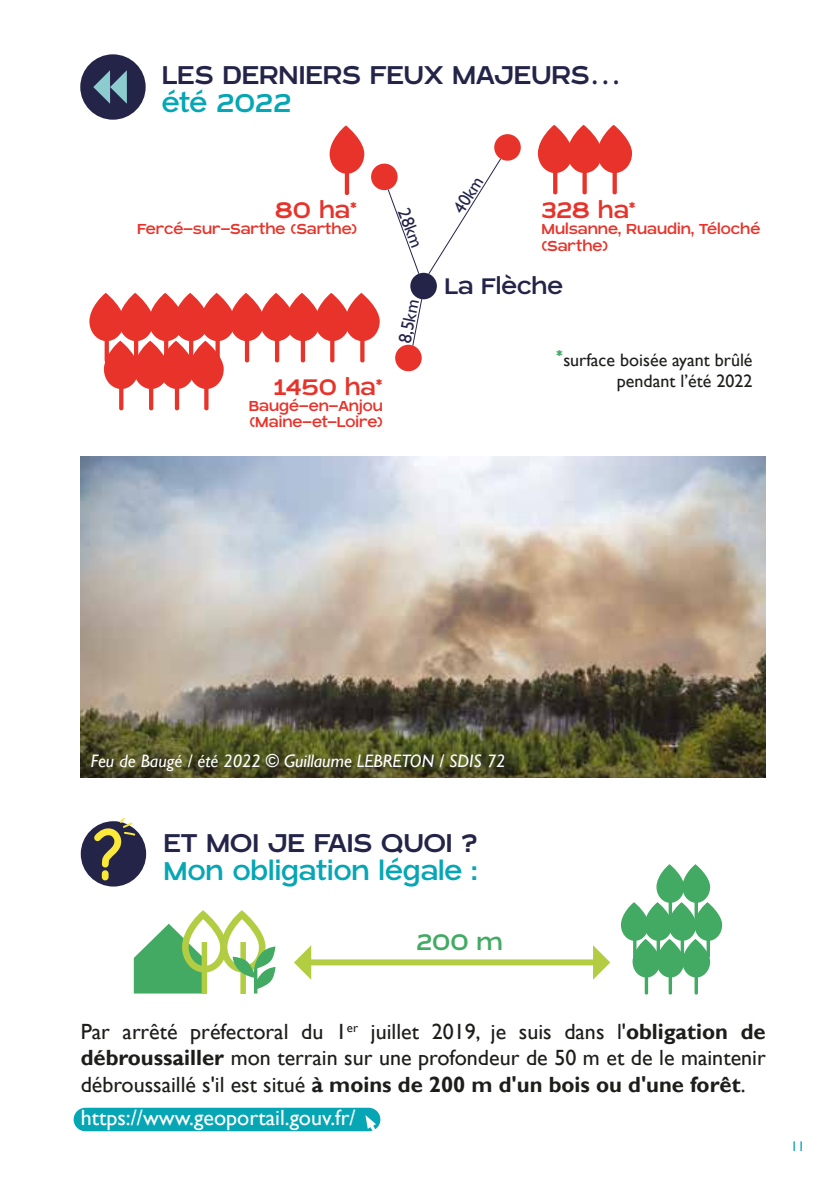
<style>
.page{position:relative;width:840px;height:1191px;background:#fff}
.page>*{position:absolute;margin:0;border:0;box-sizing:border-box;transform-origin:0 0}
.t1{font:32px/28px "Blatant";color:#242449}
.t2{font:32px "Blatant";color:#06a6b5}
.t3{font:28px "Blatant";color:#e7332a}
.t4{font:28px "Blatant";color:#242449}
.t5{font:28px "Blatant";color:#43aa64}
.t6{font:22px/26.4px "Gill Sans";color:#1d1d1b;text-align:justify}
.t7{font:22px "Gill Sans";color:#fff}
.t8{font:18px/16px "Blatant";color:#e7332a}
.t9{font:italic 18px "Gill Sans";color:#fff}
.t10{font:18px/21.6px "Gill Sans";color:#1d1d1b;text-align:right}
.t11{font:18px "Gill Sans";color:#242449}
.t12{font:14px "Gill Sans";color:#06a6b5}
.s1{font-family:"Myriad Pro"}
.s2{color:#06a6b5}
.s3{font-family:"Blatant";font-size:28px;color:#43aa64}
.s4{font-weight:700}
</style>
<div class="page">
<svg style="left:537px;top:125px;width:94px;height:70px"></svg>
<svg style="left:89px;top:293px;width:290px;height:118px"></svg>
<svg style="left:620px;top:864px;width:101px;height:131px"></svg>
<div style="left:80px;top:54px;width:65px;height:66px;background:#242449;border-radius:50%"></div>
<svg style="left:93px;top:70px;width:34px;height:34px"></svg>
<div style="left:494px;top:134px;width:26px;height:27px;background:#e7332a;border-radius:50%"></div>
<svg style="left:329px;top:125px;width:35px;height:70px"></svg>
<div style="left:371px;top:164px;width:26px;height:26px;background:#e7332a;border-radius:50%"></div>
<div style="left:410px;top:273px;width:26px;height:26px;background:#242449;border-radius:50%"></div>
<div style="left:395px;top:345px;width:26px;height:26px;background:#e7332a;border-radius:50%"></div>
<svg style="left:386px;top:188px;width:34px;height:87px"></svg>
<svg style="left:411px;top:298px;width:11px;height:49px"></svg>
<svg style="left:427px;top:157px;width:74px;height:118px"></svg>
<div style="left:81px;top:821px;width:65px;height:65px;background:#242449;border-radius:50%"></div>
<svg style="left:88px;top:818px;width:49px;height:59px"></svg>
<svg style="left:134px;top:910px;width:141px;height:83px"></svg>
<svg style="left:592px;top:945px;width:17px;height:34px"></svg>
<svg style="left:294px;top:945px;width:17px;height:34px"></svg>
<div style="left:302px;top:959px;width:299px;height:6px;background:#b3cd43"></div>
<img style="left:81px;top:456px;width:684px;height:322px">
<div style="left:74px;top:1107px;width:306px;height:24px;background:#06a6b5;border-radius:12px"></div>
<svg style="left:365px;top:1115px;width:12px;height:17px"></svg>
<h1 class="t1" style="left:162px;top:60px;width:461px">LES DERNIERS FEUX MAJEURS<span class="s1">… </span><span class="s2">été 2022</span></h1>
<p class="t3" style="left:274px;top:194px;width:84px">80 ha*</p>
<p class="t8" style="left:137px;top:220px;width:221px">Fercé-sur-Sarthe (Sarthe)</p>
<p class="t11" style="left:413px;top:205px;width:42px;rotate:69deg">28km</p>
<p class="t3" style="left:273px;top:372px;width:111px">1450 ha*</p>
<p class="t8" style="left:249px;top:397px;width:135px">Baugé-en-Anjou (Maine-et-Loire)</p>
<p class="t11" style="left:394px;top:341px;width:46px;rotate:-79deg">8,5km</p>
<p class="t11" style="left:448px;top:206px;width:42px;rotate:-58deg">40km</p>
<p class="t3" style="left:541px;top:195px;width:96px">328 ha*</p>
<p class="t8" style="left:541px;top:221px;width:220px">Mulsanne, Ruaudin, Téloché (Sarthe)</p>
<p class="t4" style="left:444px;top:270px;width:120px">La Flèche</p>
<p class="t10" style="left:555px;top:349px;width:198px"><span class="s3">*</span>surface boisée ayant brûlé pendant l’été 2022</p>
<p class="t9" style="left:91px;top:750px;width:416px">Feu de Baugé / été 2022 © Guillaume LEBRETON / SDIS 72</p>
<h1 class="t1" style="left:163px;top:828px;width:315px">ET MOI JE FAIS QUOI ?</h1>
<h1 class="t2" style="left:163px;top:853px;width:315px">Mon obligation légale :</h1>
<p class="t5" style="left:416px;top:927px;width:88px">200 m</p>
<p class="t6" style="left:81px;top:1018px;width:686px">Par arrêté préfectoral du 1<sup>er</sup> juillet 2019, je suis dans l'<span class="s4">obligation de débroussailler</span> mon terrain sur une profondeur de 50 m et de le maintenir débroussaillé s'il est situé <span class="s4">à moins de 200 m d'un bois ou d'une forêt</span>.</p>
<p class="t7" style="left:81px;top:1104px;width:276px">https://www.geoportail.gouv.fr/</p>
<p class="t12" style="left:790px;top:1138px;width:15px">11</p>
</div>
